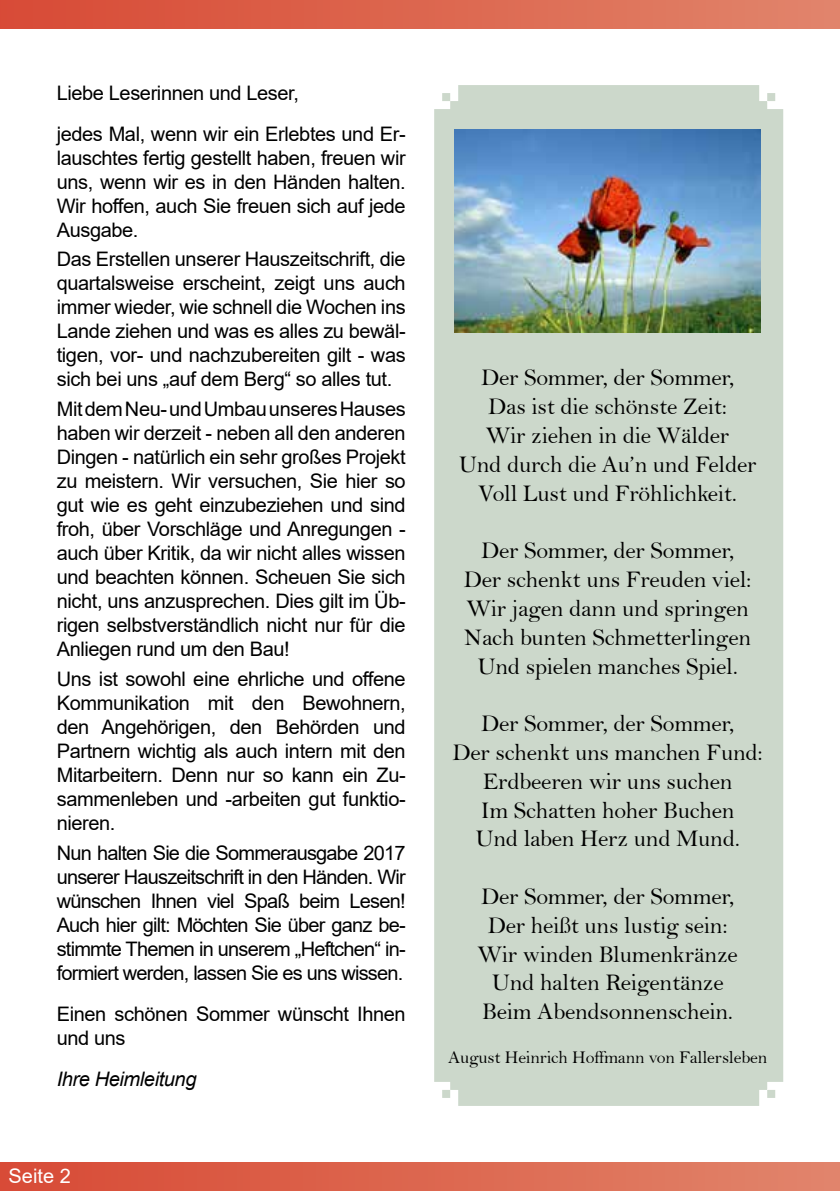
<style>
.page{position:relative;width:840px;height:1191px;background:#fff}
.page>*{position:absolute;margin:0;border:0;box-sizing:border-box;transform-origin:0 0}
.t1{font:24px/28.8px "Bell";letter-spacing:-.01em;color:#000;text-align:center}
.t2{font:20px/24px "Arial";letter-spacing:-.02em;color:#000;text-align:justify}
.t3{font:italic 20px "Arial";letter-spacing:-.02em;color:#000}
.t4{font:20px "Arial";color:#fff}
.t5{font:18px "Bell";letter-spacing:-.01em;color:#000}
</style>
<div class="page">
<div style="left:0;top:1162px;width:839px;height:28px;background:linear-gradient(to right,#d84a35,#e1846b)"></div>
<div style="left:0;top:0;width:839px;height:29px;background:linear-gradient(to right,#d84a35,#e1846b)"></div>
<div style="left:434px;top:85px;width:348px;height:1021px;background:#ccd8cb"></div>
<img style="left:454px;top:129px;width:306px;height:203px">
<p class="t2" style="left:57px;top:72px;width:350px;line-height:41px">Liebe Leserinnen und Leser,<br>jedes Mal, wenn wir ein Erlebtes und Er-</p>
<p class="t2" style="left:57px;top:145px;width:350px">lauschtes fertig gestellt haben, freuen wir uns, wenn wir es in den Händen halten.<br>Wir hoffen, auch Sie freuen sich auf jede Ausgabe.</p>
<p class="t2" style="left:57px;top:247px;width:350px">Das Erstellen unserer Hauszeitschrift, die quartalsweise erscheint, zeigt uns auch immer wieder, wie schnell die Wochen ins Lande ziehen und was es alles zu bewäl&shy;tigen, vor- und nachzubereiten gilt - was sich bei uns „auf dem Berg“ so alles tut.</p>
<p class="t2" style="left:57px;top:397px;width:350px">Mit dem Neu- und Umbau unseres Hauses haben wir derzeit - neben all den anderen Dingen - natürlich ein sehr großes Projekt zu meistern. Wir versuchen, Sie hier so gut wie es geht einzubeziehen und sind froh, über Vorschläge und Anregungen - auch über Kritik, da wir nicht alles wissen und beachten können. Scheuen Sie sich nicht, uns anzusprechen. Dies gilt im Üb&shy;rigen selbstverständlich nicht nur für die Anliegen rund um den Bau!</p>
<p class="t2" style="left:57px;top:666px;width:350px">Uns ist sowohl eine ehrliche und offene Kommunikation mit den Bewohnern, den Angehörigen, den Behörden und Partnern wichtig als auch intern mit den Mitarbeitern. Denn nur so kann ein Zu&shy;sammenleben und -arbeiten gut funktio&shy;nieren.</p>
<p class="t2" style="left:57px;top:840px;width:350px">Nun halten Sie die Sommerausgabe 2017 unserer Hauszeitschrift in den Händen. Wir wünschen Ihnen viel Spaß beim Lesen!<br>Auch hier gilt: Möchten Sie über ganz be&shy;stimmte Themen in unserem „Heftchen“ in&shy;formiert werden, lassen Sie es uns wissen.</p>
<p class="t2" style="left:57px;top:1001px;width:350px">Einen schönen Sommer wünscht Ihnen und uns</p>
<p class="t3" style="left:57px;top:1065px;width:141px">Ihre Heimleitung</p>
<p class="t4" style="left:9px;top:1162px;width:64px">Seite 2</p>
<p class="t1" style="left:458px;top:363px;width:299px">Der Sommer, der Sommer,<br>Das ist die schönste Zeit:<br>Wir ziehen in die Wälder<br>Und durch die Au’n und Felder<br>Voll Lust und Fröhlichkeit.</p>
<p class="t1" style="left:463px;top:536px;width:289px">Der Sommer, der Sommer,<br>Der schenkt uns Freuden viel:<br>Wir jagen dann und springen<br>Nach bunten Schmetterlingen<br>Und spielen manches Spiel.</p>
<p class="t1" style="left:452px;top:709px;width:311px">Der Sommer, der Sommer,<br>Der schenkt uns manchen Fund:<br>Erdbeeren wir uns suchen<br>Im Schatten hoher Buchen<br>Und laben Herz und Mund.</p>
<p class="t1" style="left:477px;top:882px;width:261px">Der Sommer, der Sommer,<br>Der heißt uns lustig sein:<br>Wir winden Blumenkränze<br>Und halten Reigentänze<br>Beim Abendsonnenschein.</p>
<p class="t5" style="left:448px;top:1046px;width:320px">August Heinrich Hoffmann von Fallersleben</p>
</div>
